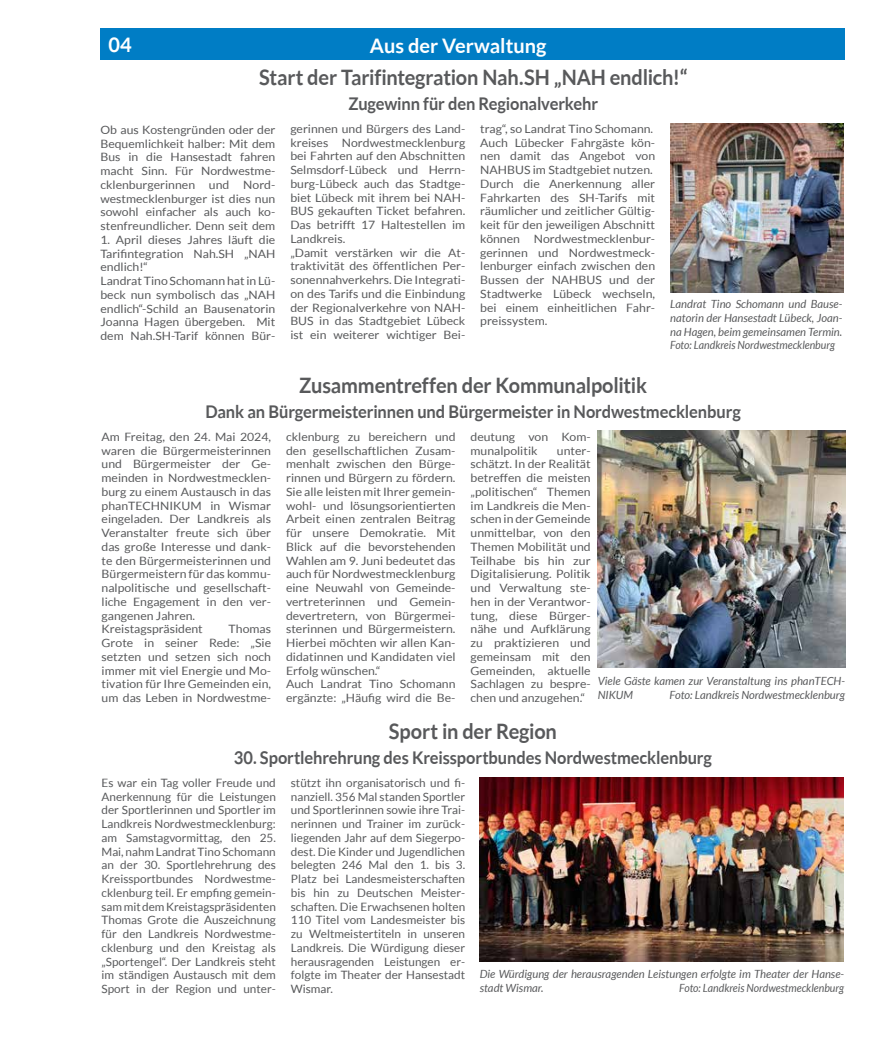
<style>
.page{position:relative;width:877px;height:1049px;background:#fff}
.page>*{position:absolute;margin:0;border:0;box-sizing:border-box;transform-origin:0 0}
.t1{font:700 21.25px "Lato";letter-spacing:-.01em;color:#58595b;scale:.94 1}
.t2{font:700 20px "Lato";color:#fff}
.t3{font:700 17.5px "Lato";letter-spacing:-.005em;color:#58595b;scale:.94 1}
.t4{font:11.5px/13.8px "Lato";color:#58595b;scale:1.07 1}
.t5{font:11.5px/13.8px "Lato";color:#58595b;text-align:justify}
.t6{font:italic 11.25px/13.8px "Lato";color:#58595b}
.t7{font:italic 11.25px "Lato";color:#58595b;scale:.94 1}
</style>
<div class="page">
<div style="left:100px;top:28px;width:745px;height:32px;background:#007dc5"></div>
<img style="left:480px;top:777px;width:364px;height:184px">
<img style="left:598px;top:431px;width:247px;height:237px">
<img style="left:670px;top:124px;width:173px;height:168px">
<h2 class="t2" style="left:109px;top:34px;width:25px">04</h2>
<h2 class="t2" style="left:370px;top:34px;width:178px">Aus der Verwaltung</h2>
<h1 class="t1" style="left:259px;top:66px;width:457px">Start der Tarifintegration Nah.SH „NAH endlich!“</h1>
<h3 class="t3" style="left:349px;top:94px;width:267px">Zugewinn für den Regionalverkehr</h3>
<p class="t4" style="left:100px;top:123px;width:165px;text-align:justify">Ob aus Kostengründen oder der Bequemlichkeit halber: Mit dem Bus in die Hansestadt fahren macht Sinn. Für Nordwestme&shy;cklenburgerinnen und Nord&shy;westmecklenburger ist dies nun sowohl einfacher als auch ko&shy;stenfreundlicher. Denn seit dem</p>
<p class="t4" style="left:100px;top:233px;width:165px">1. April dieses Jahres läuft die<br>Tarifintegration Nah.SH „NAH endlich!“<br>Landrat Tino Schomann hat in Lü&shy;beck nun symbolisch das „NAH endlich“-Schild an Bausenatorin<br>Joanna Hagen übergeben. Mit dem Nah.SH-Tarif können Bür-</p>
<p class="t4" style="left:290px;top:122px;width:165px">gerinnen und Bürgers des Land&shy;kreises Nordwestmecklenburg bei Fahrten auf den Abschnitten<br>Selmsdorf-Lübeck und Herrn&shy;burg-Lübeck auch das Stadtge&shy;biet Lübeck mit ihrem bei NAH-<br>BUS gekauften Ticket befahren.<br>Das betrifft 17 Haltestellen im<br>Landkreis.<br>„Damit verstärken wir die At&shy;traktivität des öffentlichen Per&shy;sonennahverkehrs. Die Integrati&shy;on des Tarifs und die Einbindung der Regionalverkehre von NAH-<br>BUS in das Stadtgebiet Lübeck ist ein weiterer wichtiger Bei-</p>
<p class="t4" style="left:480px;top:122px;width:165px">trag“, so Landrat Tino Schomann.<br>Auch Lübecker Fahrgäste kön&shy;nen damit das Angebot von<br>NAHBUS im Stadtgebiet nutzen.<br>Durch die Anerkennung aller<br>Fahrkarten des SH-Tarifs mit räumlicher und zeitlicher Gültig&shy;keit für den jeweiligen Abschnitt können Nordwestmecklenbur&shy;gerinnen und Nordwestmeck&shy;lenburger einfach zwischen den<br>Bussen der NAHBUS und der<br>Stadtwerke Lübeck wechseln, bei einem einheitlichen Fahr&shy;preissystem.</p>
<p class="t6" style="left:670px;top:297px;width:174px;text-align:justify">Landrat Tino Schomann und Bause&shy;natorin der Hansestadt Lübeck, Joan&shy;na Hagen, beim gemeinsamen Termin.<br>Foto: Landkreis Nordwestmecklenburg</p>
<h1 class="t1" style="left:299px;top:373px;width:372px">Zusammentreffen der Kommunalpolitik</h1>
<h3 class="t3" style="left:205px;top:402px;width:571px">Dank an Bürgermeisterinnen und Bürgermeister in Nordwestmecklenburg</h3>
<p class="t4" style="left:102px;top:430px;width:160px">Am Freitag, den 24. Mai 2024, waren die Bürgermeisterinnen und Bürgermeister der Ge&shy;meinden in Nordwestmecklen&shy;burg zu einem Austausch in das phanTECHNIKUM in Wismar eingeladen. Der Landkreis als<br>Veranstalter freute sich über das große Interesse und dank&shy;te den Bürgermeisterinnen und<br>Bürgermeistern für das kommu&shy;nalpolitische und gesellschaft&shy;liche Engagement in den ver&shy;gangenen Jahren.<br>Kreistagspräsident</p>
<p class="t4" style="left:102px;top:622px;width:160px;text-align:justify;text-indent:127px">Thomas Grote in seiner Rede: „Sie setzten und setzen sich noch immer mit viel Energie und Mo&shy;tivation für Ihre Gemeinden ein, um das Leben in Nordwestme-</p>
<p class="t4" style="left:286px;top:430px;width:160px">cklenburg zu bereichern und den gesellschaftlichen Zusam&shy;menhalt zwischen den Bürge&shy;rinnen und Bürgern zu fördern.<br>Sie alle leisten mit Ihrer gemein&shy;wohl- und lösungsorientierten<br>Arbeit einen zentralen Beitrag für unsere Demokratie. Mit<br>Blick auf die bevorstehenden<br>Wahlen am 9. Juni bedeutet das auch für Nordwestmecklenburg eine Neuwahl von Gemeinde&shy;vertreterinnen und Gemein&shy;devertretern, von Bürgermei&shy;sterinnen und Bürgermeistern.<br>Hierbei möchten wir allen Kan&shy;didatinnen und Kandidaten viel<br>Erfolg wünschen.“<br>Auch Landrat Tino Schomann ergänzte: „Häufig wird die Be-</p>
<p class="t4" style="left:471px;top:430px;width:114px">deutung von Kom&shy;munalpolitik</p>
<p class="t4" style="left:471px;top:443px;width:114px;text-align:justify;text-indent:86px">unter&shy;schätzt. In der Realität betreffen die meisten „politischen“ Themen im Landkreis die Men&shy;schen in der Gemeinde unmittelbar, von den Themen Mobilität und Teilhabe bis hin zur Digitalisierung. Politik und Verwaltung ste&shy;hen in der Verantwor&shy;tung, diese Bürger&shy;nähe und Aufklärung zu praktizieren und gemeinsam mit den Gemeinden, aktuelle Sachlagen zu bespre&shy;chen und anzugehen.“</p>
<p class="t6" style="left:598px;top:675px;width:249px">Viele Gäste kamen zur Veranstaltung ins phanTECH-<br>NIKUM</p>
<p class="t6" style="left:670px;top:688px;width:177px">Foto: Landkreis Nordwestmecklenburg</p>
<h1 class="t1" style="left:389px;top:719px;width:180px">Sport in der Region</h1>
<h3 class="t3" style="left:234px;top:748px;width:510px">30. Sportlehrehrung des Kreissportbundes Nordwestmecklenburg</h3>
<p class="t5" style="left:102px;top:776px;width:176px">Es war ein Tag voller Freude und Anerkennung für die Leistungen der Sportlerinnen und Sportler im Landkreis Nordwestmecklenburg: am Samstagvormittag, den 25.<br>Mai, nahm Landrat Tino Schomann an der 30. Sportlehrehrung des Kreissportbundes Nordwestme&shy;cklenburg teil. Er empfing gemein&shy;sam mit dem Kreistagspräsidenten Thomas Grote die Auszeichnung für den Landkreis Nordwestme&shy;cklenburg und den Kreistag als „Sportengel“. Der Landkreis steht im ständigen Austausch mit dem Sport in der Region und unter-</p>
<p class="t5" style="left:291px;top:776px;width:176px">stützt ihn organisatorisch und fi&shy;nanziell. 356 Mal standen Sportler und Sportlerinnen sowie ihre Trai&shy;nerinnen und Trainer im zurück&shy;liegenden Jahr auf dem Siegerpo&shy;dest. Die Kinder und Jugendlichen belegten 246 Mal den 1. bis 3.<br>Platz bei Landesmeisterschaften bis hin zu Deutschen Meister&shy;schaften. Die Erwachsenen holten 110 Titel vom Landesmeister bis zu Weltmeistertiteln in unseren Landkreis. Die Würdigung dieser herausragenden Leistungen er&shy;folgte im Theater der Hansestadt Wismar.</p>
<p class="t6" style="left:480px;top:967px;width:366px">Die Würdigung der herausragenden Leistungen erfolgte im Theater der Hanse&shy;stadt Wismar.</p>
<p class="t7" style="left:679px;top:981px;width:177px">Foto: Landkreis Nordwestmecklenburg</p>
</div>
